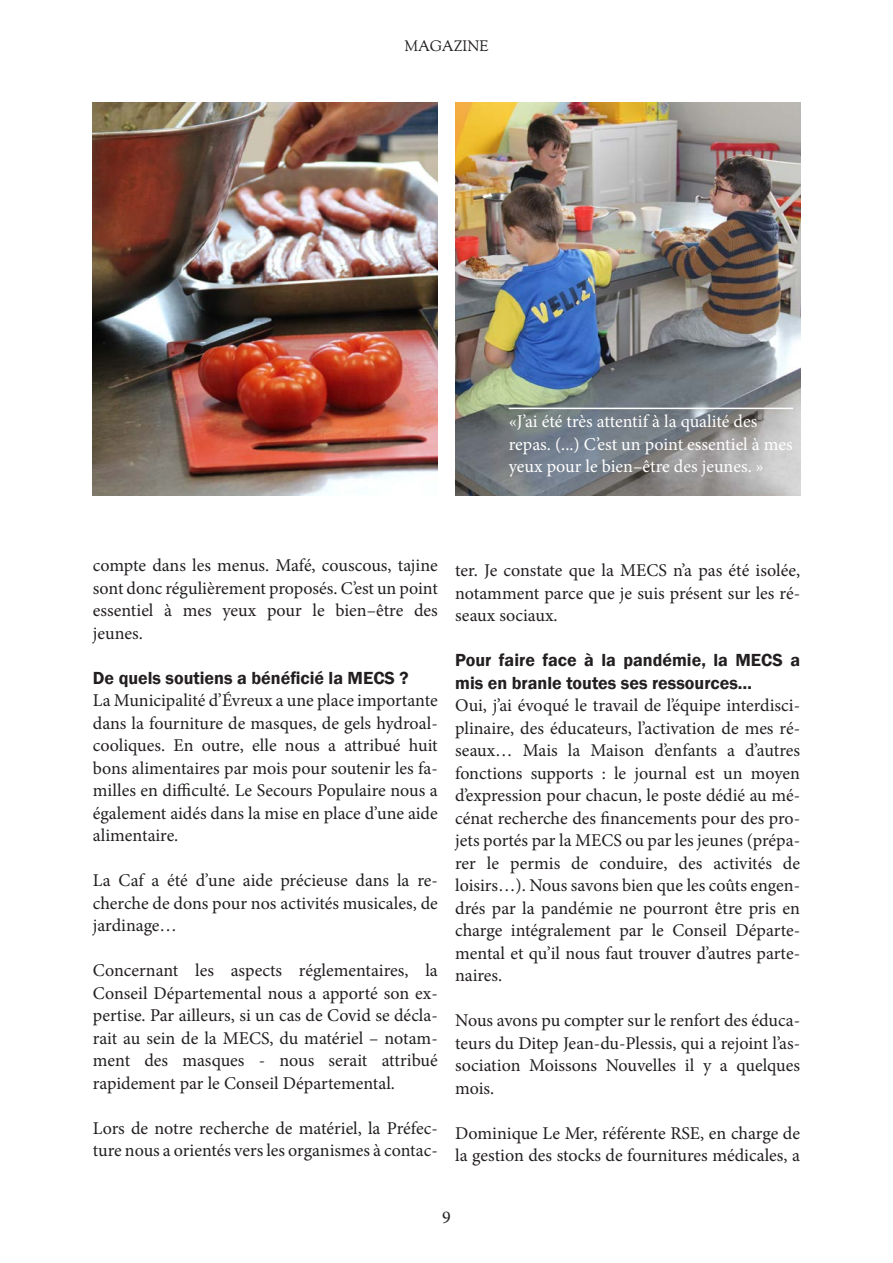
<style>
.page{position:relative;width:893px;height:1263px;background:#fff}
.page>*{position:absolute;margin:0;border:0;box-sizing:border-box;transform-origin:0 0}
.Corps_de_texte_-_Let{font:18px/22.5px "Minion Pro";color:#231f20;text-align:justify}
.Citation_-_Au-dessou{font:18px/22.5px "Minion Pro";color:#fff}
.t1{font:15px "OFL Goudy St M";color:#231f20}
.s1{font-family:"Franklin Gothic";font-weight:600}
</style>
<div class="page">
<img style="left:93px;top:103px;width:345px;height:392px">
<img style="left:455px;top:103px;width:345px;height:392px">
<hr style="left:509px;top:408px;width:284px;height:1px;background:#fff">
<p class="t1" style="left:404px;top:37px;width:86px">MAGAZINE</p>
<p class="Citation_-_Au-dessou" style="left:509px;top:410px;width:286px">«J’ai été très attentif à la qualité des repas. (...) C’est un point essentiel à mes yeux pour le bien–être des jeunes. »</p>
<p class="Corps_de_texte_-_Let" style="left:93px;top:554px;width:346px">compte dans les menus. Mafé, couscous, tajine sont donc régulièrement proposés. C’est un point essentiel à mes yeux pour le bien–être des jeunes.</p>
<p class="Corps_de_texte_-_Let" style="left:93px;top:667px;width:346px;text-align:left"><span class="s1">De quels soutiens a bénéficié la MECS ?<br></span>La Municipalité d’Évreux a une place importante dans la fourniture de masques, de gels hydroal&shy;cooliques. En outre, elle nous a attribué huit bons alimentaires par mois pour soutenir les fa&shy;milles en difficulté. Le Secours Populaire nous a également aidés dans la mise en place d’une aide alimentaire.</p>
<p class="Corps_de_texte_-_Let" style="left:93px;top:869px;width:346px">La Caf a été d’une aide précieuse dans la re&shy;cherche de dons pour nos activités musicales, de jardinage…</p>
<p class="Corps_de_texte_-_Let" style="left:93px;top:959px;width:346px">Concernant les aspects réglementaires, la Conseil Départemental nous a apporté son ex&shy;pertise. Par ailleurs, si un cas de Covid se décla&shy;rait au sein de la MECS, du matériel – notam&shy;ment des masques - nous serait attribué rapidement par le Conseil Départemental.</p>
<p class="Corps_de_texte_-_Let" style="left:93px;top:1117px;width:346px">Lors de notre recherche de matériel, la Préfec&shy;ture nous a orientés vers les organismes à contac-</p>
<p class="Corps_de_texte_-_Let" style="left:455px;top:559px;width:346px">ter. Je constate que la MECS n’a pas été isolée, notamment parce que je suis présent sur les ré&shy;seaux sociaux.</p>
<p class="Corps_de_texte_-_Let" style="left:455px;top:649px;width:346px;text-align:left"><span class="s1">Pour faire face à la pandémie, la MECS a mis en branle toutes ses ressources…<br></span>Oui, j’ai évoqué le travail de l’équipe interdisci&shy;plinaire, des éducateurs, l’activation de mes ré&shy;seaux… Mais la Maison d’enfants a d’autres fonctions supports : le journal est un moyen d’expression pour chacun, le poste dédié au mé&shy;cénat recherche des financements pour des pro&shy;jets portés par la MECS ou par les jeunes (prépa&shy;rer le permis de conduire, des activités de loisirs…). Nous savons bien que les coûts engen&shy;drés par la pandémie ne pourront être pris en charge intégralement par le Conseil Départe&shy;mental et qu’il nous faut trouver d’autres parte&shy;naires.</p>
<p class="Corps_de_texte_-_Let" style="left:455px;top:1009px;width:346px">Nous avons pu compter sur le renfort des éduca&shy;teurs du Ditep Jean-du-Plessis, qui a rejoint l’as&shy;sociation Moissons Nouvelles il y a quelques mois.</p>
<p class="Corps_de_texte_-_Let" style="left:455px;top:1122px;width:346px">Dominique Le Mer, référente RSE, en charge de la gestion des stocks de fournitures médicales, a</p>
<p class="Corps_de_texte_-_Let" style="left:442px;top:1206px;width:10px">9</p>
</div>
